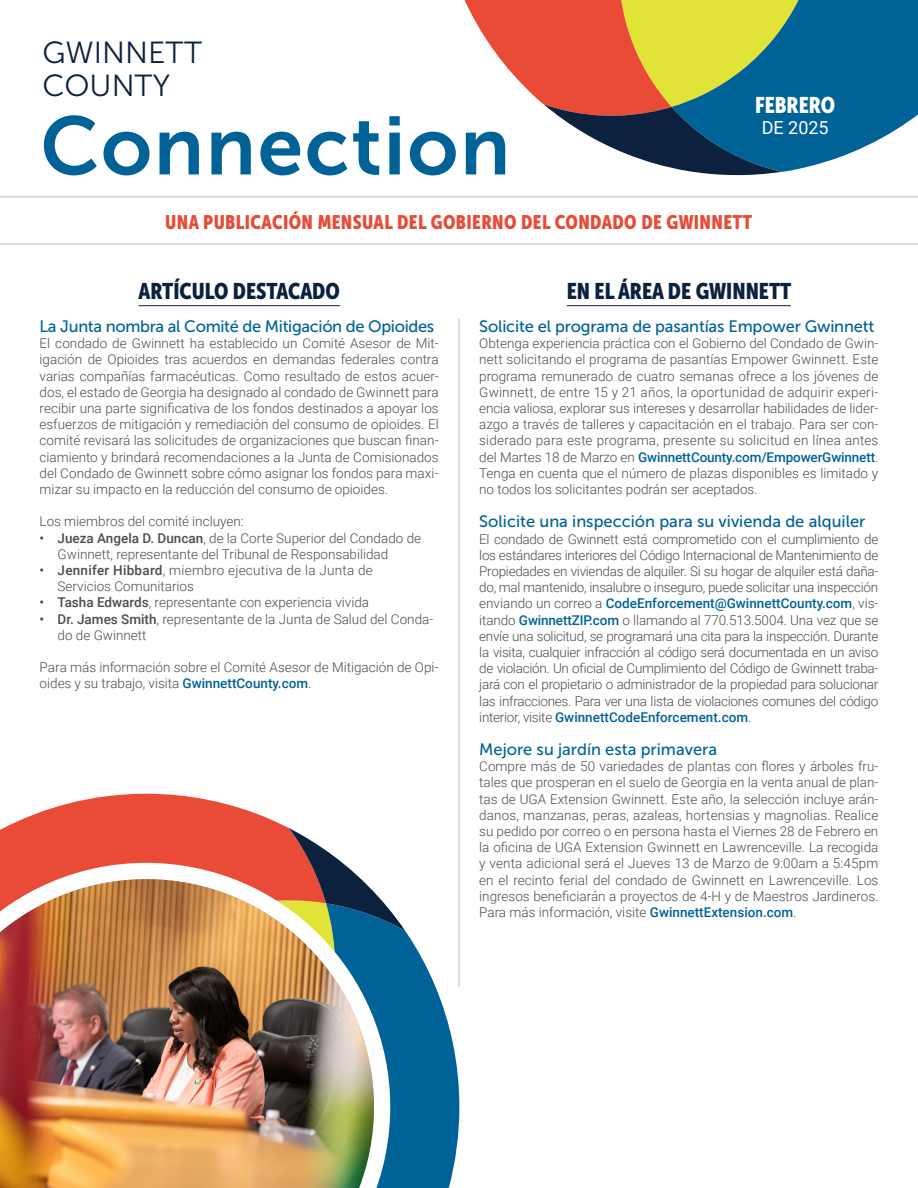
<style>
.page{position:relative;width:918px;height:1188px;background:#fff}
.page>*{position:absolute;margin:0;border:0;box-sizing:border-box;transform-origin:0 0}
.t1{font:82.05px "Museo Sans 700";letter-spacing:.02em;color:#016298}
.t2{font:30.45px "Museo Sans 300";color:#0b213e}
.Heading1{font:22.5px "Museo Sans Cond 900";color:#0b213e}
.t3{font:22.5px "Museo Sans Cond 900";color:#fff}
.t4{font:19.5px "Museo Sans Cond 900";letter-spacing:.02em;color:#e94b36}
.t5{font:18px "Roboto";color:#fff}
.Heading2{font:16.5px "Museo Sans 500";letter-spacing:-.01em;color:#016298}
.text{font:300 13.5px/16.2px "Roboto";color:#4b4c4d;text-align:justify}
.s1{font-weight:500}
.s2{font-weight:500;color:#016298}
</style>
<div class="page">
<svg style="left:464px;top:0;width:454px;height:176px"></svg>
<hr style="left:0;top:197px;width:918px;height:1px;background:#b6babd">
<hr style="left:0;top:244px;width:918px;height:1px;background:#b6babd">
<svg style="left:0;top:794px;width:455px;height:394px"></svg>
<svg style="left:0;top:863px;width:390px;height:325px"></svg>
<img style="left:0;top:879px;width:374px;height:309px">
<hr style="left:459px;top:318px;width:1px;height:669px;background:#b6babd">
<hr style="left:567px;top:305px;width:224px;height:1px;background:#0b213e">
<hr style="left:139px;top:305px;width:201px;height:1px;background:#0b213e">
<p class="t2" style="left:43px;top:36px;width:161px">GWINNETT</p>
<p class="t2" style="left:43px;top:69px;width:129px">COUNTY</p>
<p class="t1" style="left:40px;top:100px;width:471px">Connection</p>
<p class="t4" style="left:165px;top:211px;width:589px">UNA PUBLICACIÓN MENSUAL DEL GOBIERNO DEL CONDADO DE GWINNETT</p>
<p class="t3" style="left:755px;top:92px;width:82px">FEBRERO</p>
<p class="t5" style="left:762px;top:115px;width:68px">DE 2025</p>
<p class="Heading1" style="left:139px;top:278px;width:203px">ARTÍCULO DESTACADO</p>
<p class="Heading2" style="left:40px;top:317px;width:396px">La Junta nombra al Comité de Mitigación de Opioides</p>
<p class="text" style="left:40px;top:335px;width:401px">El condado de Gwinnett ha establecido un Comité Asesor de Mit&shy;igación de Opioides tras acuerdos en demandas federales contra varias compañías farmacéuticas. Como resultado de estos acuer&shy;dos, el estado de Georgia ha designado al condado de Gwinnett para recibir una parte significativa de los fondos destinados a apoyar los esfuerzos de mitigación y remediación del consumo de opioides. El comité revisará las solicitudes de organizaciones que buscan finan&shy;ciamiento y brindará recomendaciones a la Junta de Comisionados del Condado de Gwinnett sobre cómo asignar los fondos para maxi&shy;mizar su impacto en la reducción del consumo de opioides.</p>
<p class="text" style="left:40px;top:513px;width:206px">Los miembros del comité incluyen:</p>
<p class="text" style="left:58px;top:529px;width:365px;text-indent:-18px"><span class="s1">• Jueza Angela D. Duncan</span>, de la Corte Superior del Condado de<br>Gwinnett, representante del Tribunal de Responsabilidad</p>
<p class="text" style="left:58px;top:562px;width:317px;text-indent:-18px"><span class="s1">• Jennifer Hibbard</span>, miembro ejecutiva de la Junta de<br>Servicios Comunitarios</p>
<p class="text" style="left:40px;top:594px;width:331px"><span class="s1">• Tasha Edwards</span>, representante con experiencia vivida</p>
<p class="text" style="left:58px;top:610px;width:377px;text-indent:-18px"><span class="s1">• Dr. James Smith</span>, representante de la Junta de Salud del Conda&shy;do de Gwinnett</p>
<p class="text" style="left:40px;top:659px;width:401px">Para más información sobre el Comité Asesor de Mitigación de Opi&shy;oides y su trabajo, visita <span class="s2">GwinnettCounty.com</span>.</p>
<p class="Heading1" style="left:567px;top:278px;width:226px">EN EL ÁREA DE GWINNETT</p>
<p class="Heading2" style="left:479px;top:317px;width:397px">Solicite el programa de pasantías Empower Gwinnett</p>
<p class="text" style="left:479px;top:335px;width:401px">Obtenga experiencia práctica con el Gobierno del Condado de Gwin&shy;nett solicitando el programa de pasantías Empower Gwinnett. Este programa remunerado de cuatro semanas ofrece a los jóvenes de Gwinnett, de entre 15 y 21 años, la oportunidad de adquirir experi&shy;encia valiosa, explorar sus intereses y desarrollar habilidades de lider&shy;azgo a través de talleres y capacitación en el trabajo. Para ser con&shy;siderado para este programa, presente su solicitud en línea antes del Martes 18 de Marzo en <span class="s2">GwinnettCounty.com/EmpowerGwinnett</span>.<br>Tenga en cuenta que el número de plazas disponibles es limitado y no todos los solicitantes podrán ser aceptados.</p>
<p class="Heading2" style="left:479px;top:513px;width:388px">Solicite una inspección para su vivienda de alquiler</p>
<p class="text" style="left:479px;top:530px;width:401px">El condado de Gwinnett está comprometido con el cumplimiento de los estándares interiores del Código Internacional de Mantenimiento de Propiedades en viviendas de alquiler. Si su hogar de alquiler está daña&shy;do, mal mantenido, insalubre o inseguro, puede solicitar una inspección enviando un correo a <span class="s2">CodeEnforcement@GwinnettCounty.com</span>, vis&shy;itando <span class="s2">GwinnettZIP.com</span> o llamando al 770.513.5004. Una vez que se envíe una solicitud, se programará una cita para la inspección. Durante la visita, cualquier infracción al código será documentada en un aviso de violación. Un oficial de Cumplimiento del Código de Gwinnett traba&shy;jará con el propietario o administrador de la propiedad para solucionar las infracciones. Para ver una lista de violaciones comunes del código interior, visite <span class="s2">GwinnettCodeEnforcement.com</span>.</p>
<p class="Heading2" style="left:479px;top:740px;width:239px">Mejore su jardín esta primavera</p>
<p class="text" style="left:479px;top:758px;width:401px">Compre más de 50 variedades de plantas con flores y árboles fru&shy;tales que prosperan en el suelo de Georgia en la venta anual de plan&shy;tas de UGA Extension Gwinnett. Este año, la selección incluye arán&shy;danos, manzanas, peras, azaleas, hortensias y magnolias. Realice su pedido por correo o en persona hasta el Viernes 28 de Febrero en la oficina de UGA Extension Gwinnett en Lawrenceville. La recogida y venta adicional será el Jueves 13 de Marzo de 9:00am a 5:45pm en el recinto ferial del condado de Gwinnett en Lawrenceville. Los ingresos beneficiarán a proyectos de 4-H y de Maestros Jardineros.<br>Para más información, visite <span class="s2">GwinnettExtension.com</span>.</p>
</div>
